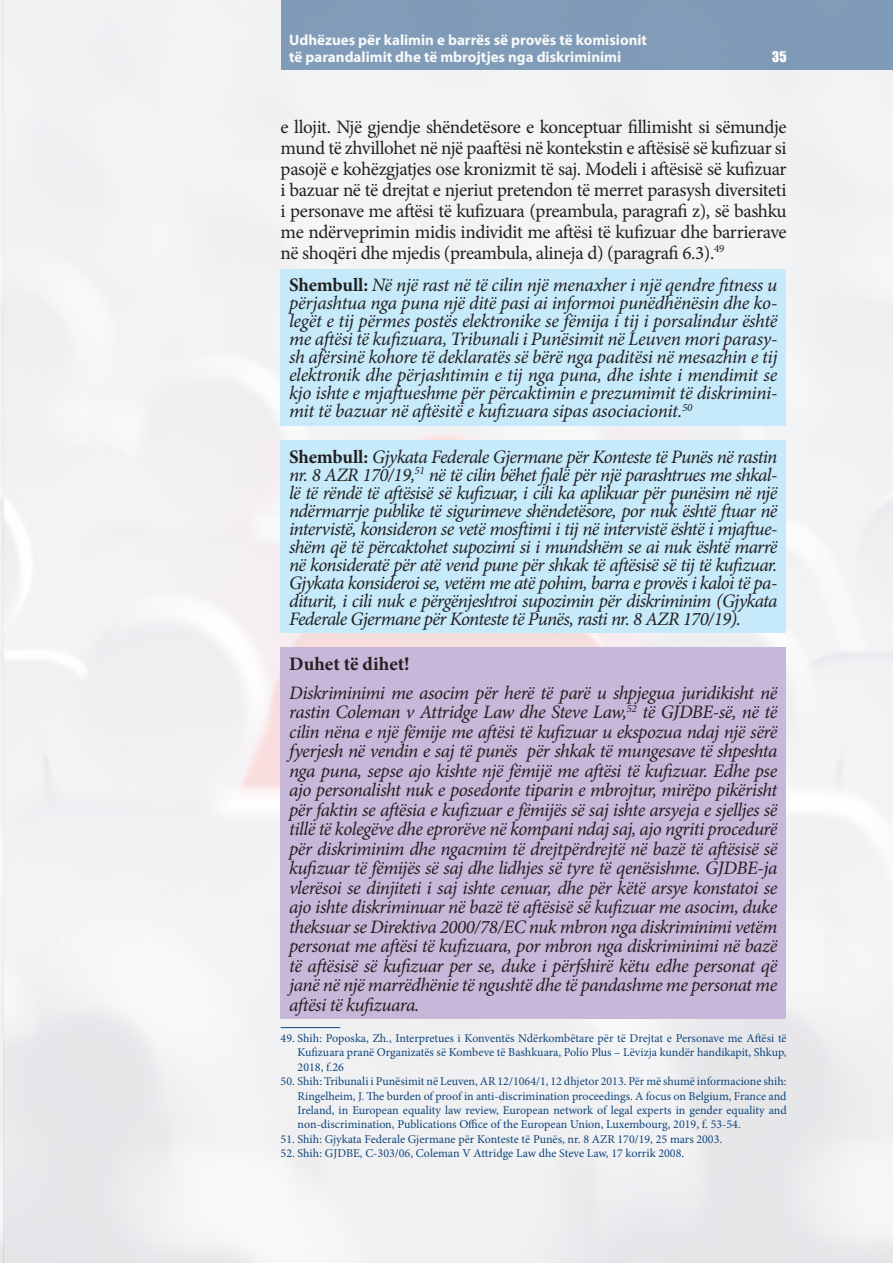
<style>
.page{position:relative;width:893px;height:1263px;background:#fff}
.page>*{position:absolute;margin:0;border:0;box-sizing:border-box;transform-origin:0 0}
.t1{font:italic 19.05px/18px "Minion Pro";letter-spacing:-.03em;color:#231f20;text-align:justify}
.t2{font:19.05px/21px "Minion Pro";letter-spacing:-.02em;color:#231f20;text-align:justify}
.t3{font:700 19.05px "Minion Pro";letter-spacing:.005em;color:#231f20}
.t4{font:700 15px/16.5px "Myriad Pro";color:#fff}
.t5{font:13.5px "Impact";color:#fff}
.t6{font:12px/14.4px "Minion Pro";color:#0f457b;text-align:justify}
.s1{font-weight:700;font-style:normal}
</style>
<div class="page">
<div style="left:281px;top:0;width:612px;height:70px;background:#809bb7"></div>
<div style="left:281px;top:269px;width:505px;height:157px;background:#c6eafa"></div>
<div style="left:281px;top:440px;width:505px;height:193px;background:#c6eafa"></div>
<div style="left:281px;top:648px;width:505px;height:371px;background:#c7b7d9"></div>
<hr style="left:281px;top:1027px;width:59px;height:1px;background:#0f457b">
<p class="t4" style="left:289px;top:31px;width:359px">Udhëzues për kalimin e barrës së provës të komisionit të parandalimit dhe të mbrojtjes nga diskriminimi</p>
<p class="t5" style="left:772px;top:46px;width:16px">35</p>
<p class="t2" style="left:281px;top:116px;width:508px">e llojit. Një gjendje shëndetësore e konceptuar fillimisht si sëmundje mund të zhvillohet në një paaftësi në kontekstin e aftësisë së kufizuar si pasojë e kohëzgjatjes ose kronizmit të saj. Modeli i aftësisë së kufizuar i bazuar në të drejtat e njeriut pretendon të merret parasysh diversiteti i personave me aftësi të kufizuara (preambula, paragrafi z), së bashku me ndërveprimin midis individit me aftësi të kufizuar dhe barrierave në shoqëri dhe mjedis (preambula, alineja d) (paragrafi 6.3).<sup>49</sup></p>
<p class="t1" style="left:289px;top:276px;width:490px"><span class="s1">Shembull:</span> Në një rast në të cilin një menaxher i një qendre fitness u përjashtua nga puna një ditë pasi ai informoi punëdhënësin dhe ko&shy;legët e tij përmes postës elektronike se fëmija i tij i porsalindur është me aftësi të kufizuara, Tribunali i Punësimit në Leuven mori parasy&shy;sh afërsinë kohore të deklaratës së bërë nga paditësi në mesazhin e tij elektronik dhe përjashtimin e tij nga puna, dhe ishte i mendimit se kjo ishte e mjaftueshme për përcaktimin e prezumimit të diskrimini&shy;mit të bazuar në aftësitë e kufizuara sipas asociacionit.<sup>50</sup></p>
<p class="t1" style="left:289px;top:447px;width:490px"><span class="s1">Shembull:</span> Gjykata Federale Gjermane për Konteste të Punës në rastin nr. 8 AZR 170/19,<sup>51</sup> në të cilin bëhet fjalë për një parashtrues me shkal&shy;lë të rëndë të aftësisë së kufizuar, i cili ka aplikuar për punësim në një ndërmarrje publike të sigurimeve shëndetësore, por nuk është ftuar në intervistë, konsideron se vetë mosftimi i tij në intervistë është i mjaftue&shy;shëm që të përcaktohet supozimi si i mundshëm se ai nuk është marrë në konsideratë për atë vend pune për shkak të aftësisë së tij të kufizuar.<br>Gjykata konsideroi se, vetëm me atë pohim, barra e provës i kaloi të pa&shy;diturit, i cili nuk e përgënjeshtroi supozimin për diskriminim (Gjykata Federale Gjermane për Konteste të Punës, rasti nr. 8 AZR 170/19).</p>
<p class="t3" style="left:289px;top:650px;width:122px">Duhet të dihet!</p>
<p class="t1" style="left:289px;top:683px;width:490px;line-height:19.5px">Diskriminimi me asocim për herë të parë u shpjegua juridikisht në rastin Coleman v Attridge Law dhe Steve Law,<sup>52</sup> të GJDBE-së, në të cilin nëna e një fëmije me aftësi të kufizuar u ekspozua ndaj një sërë fyerjesh në vendin e saj të punës për shkak të mungesave të shpeshta nga puna, sepse ajo kishte një fëmijë me aftësi të kufizuar. Edhe pse ajo personalisht nuk e posedonte tiparin e mbrojtur, mirëpo pikërisht për faktin se aftësia e kufizuar e fëmijës së saj ishte arsyeja e sjelljes së tillë të kolegëve dhe eprorëve në kompani ndaj saj, ajo ngriti procedurë për diskriminim dhe ngacmim të drejtpërdrejtë në bazë të aftësisë së kufizuar të fëmijës së saj dhe lidhjes së tyre të qenësishme. GJDBE-ja vlerësoi se dinjiteti i saj ishte cenuar, dhe për këtë arsye konstatoi se ajo ishte diskriminuar në bazë të aftësisë së kufizuar me asocim, duke theksuar se Direktiva 2000/78/EC nuk mbron nga diskriminimi vetëm personat me aftësi të kufizuara, por mbron nga diskriminimi në bazë të aftësisë së kufizuar per se, duke i përfshirë këtu edhe personat që janë në një marrëdhënie të ngushtë dhe të pandashme me personat me aftësi të kufizuara.</p>
<p class="t6" style="left:298px;top:1031px;width:491px;text-indent:-17px">49. Shih: Poposka, Zh., Interpretues i Konventës Ndërkombëtare për të Drejtat e Personave me Aftësi të Kufizuara pranë Organizatës së Kombeve të Bashkuara, Polio Plus – Lëvizja kundër handikapit, Shkup, 2018, f.26</p>
<p class="t6" style="left:298px;top:1074px;width:491px;text-indent:-17px">50. Shih: Tribunali i Punësimit në Leuven, AR 12/1064/1, 12 dhjetor 2013. Për më shumë informacione shih:<br>Ringelheim, J. The burden of proof in anti-discrimination proceedings. A focus on Belgium, France and Ireland, in European equality law review, European network of legal experts in gender equality and non-discrimination, Publications Office of the European Union, Luxembourg, 2019, f. 53-54.</p>
<p class="t6" style="left:281px;top:1132px;width:443px">51. Shih: Gjykata Federale Gjermane për Konteste të Punës, nr. 8 AZR 170/19, 25 mars 2003.</p>
<p class="t6" style="left:281px;top:1146px;width:405px">52. Shih: GJDBE, C-303/06, Coleman V Attridge Law dhe Steve Law, 17 korrik 2008.</p>
</div>
